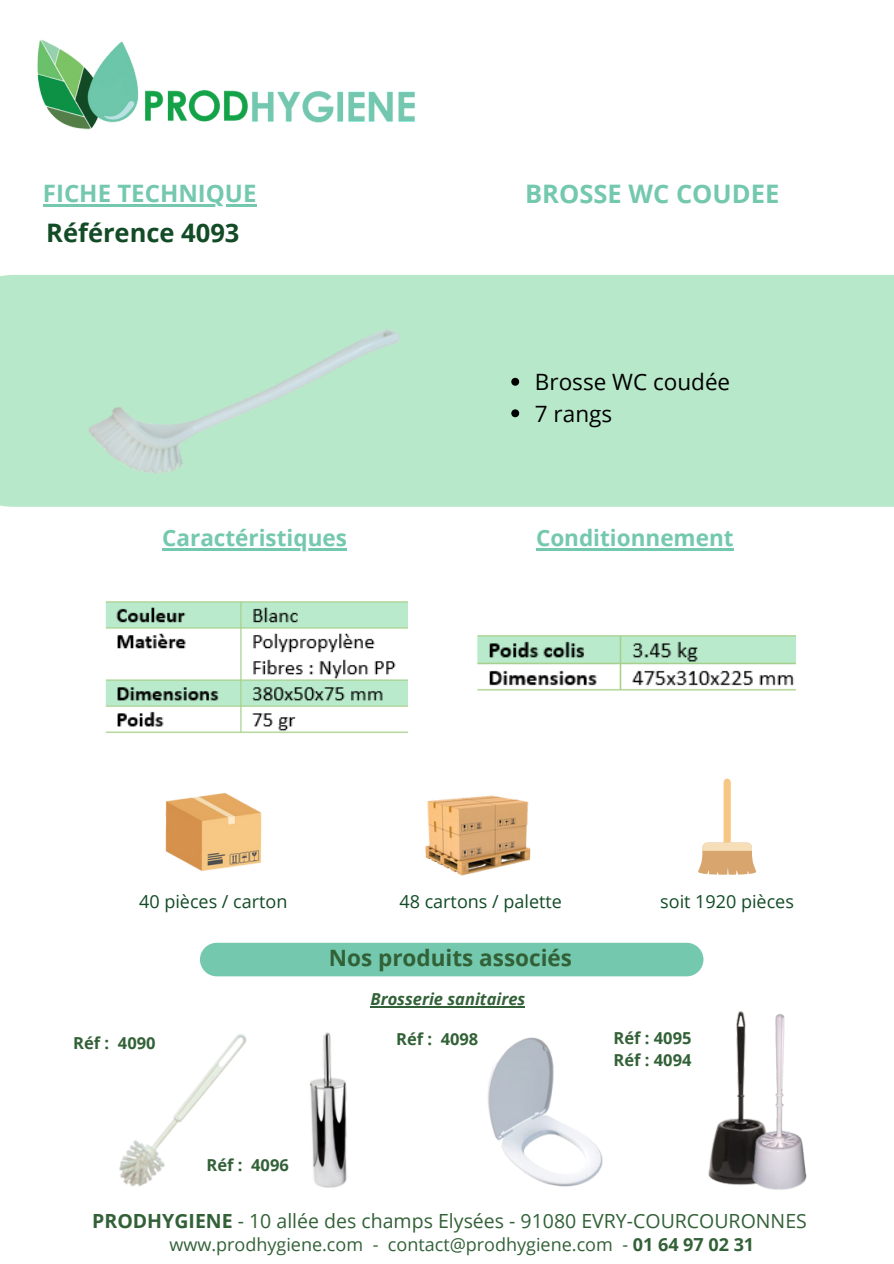
<style>
.page{position:relative;width:894px;height:1264px;background:#fff}
.page>*{position:absolute;margin:0;border:0;box-sizing:border-box;transform-origin:0 0}
.t1{font:700 25.5px "Open Sans";color:#73c8ae}
.t2{font:700 25.5px "Open Sans";color:#124b25}
.t3{font:700 24px "Open Sans";color:#73c8ae}
.t4{font:700 22.5px "Open Sans";color:#73c8ae}
.t5{font:22.5px "Open Sans";color:#000}
.t6{font:700 22.5px "Open Sans";color:#326137}
.t7{font:19.5px "Open Sans";color:#326137}
.t8{font:18px "Open Sans";color:#326137}
.t9{font:18px "Open Sans";color:#124b25}
.t10{font:700 16.5px "Open Sans";color:#326137}
.t11{font:italic 700 16.5px "Open Sans";color:#326137}
.s1{font-weight:700}
</style>
<div class="page">
<img style="left:37px;top:39px;width:378px;height:91px">
<div style="left:0;top:275px;width:893px;height:232px;background:#b7e8ca"></div>
<div style="left:0;top:285px;width:893px;height:211px;background:#b7e8ca"></div>
<div style="left:200px;top:942px;width:503px;height:34px;background:#73c8ae;border-radius:17px"></div>
<img style="left:165px;top:792px;width:97px;height:79px">
<img style="left:425px;top:795px;width:106px;height:81px">
<svg style="left:698px;top:778px;width:58px;height:96px"></svg>
<img style="left:119px;top:969px;width:207px;height:218px">
<img style="left:62px;top:275px;width:350px;height:276px">
<img style="left:305px;top:1029px;width:42px;height:159px">
<img style="left:488px;top:1037px;width:115px;height:150px">
<img style="left:708px;top:1011px;width:37px;height:174px">
<img style="left:745px;top:1014px;width:62px;height:176px">
<img style="left:105px;top:601px;width:302px;height:132px">
<img style="left:477px;top:635px;width:318px;height:56px">
<hr style="left:162px;top:548px;width:185px;height:2px;background:#73c8ae">
<hr style="left:43px;top:204px;width:213px;height:2px;background:#73c8ae">
<svg style="left:511px;top:378px;width:8px;height:8px"></svg>
<svg style="left:511px;top:409px;width:8px;height:8px"></svg>
<hr style="left:536px;top:548px;width:197px;height:2px;background:#73c8ae">
<hr style="left:370px;top:1006px;width:155px;height:1px;background:#326137">
<p class="t3" style="left:43px;top:176px;width:215px">FICHE TECHNIQUE</p>
<p class="t2" style="left:46px;top:215px;width:195px">Référence 4093</p>
<p class="t4" style="left:162px;top:522px;width:186px">Caractéristiques</p>
<p class="t1" style="left:525px;top:176px;width:255px">BROSSE WC COUDEE</p>
<p class="t5" style="left:534px;top:366px;width:197px">Brosse WC coudée</p>
<p class="t5" style="left:534px;top:398px;width:79px">7 rangs</p>
<p class="t4" style="left:536px;top:522px;width:199px">Conditionnement</p>
<p class="t9" style="left:139px;top:888px;width:150px">40 pièces / carton</p>
<p class="t9" style="left:399px;top:888px;width:164px">48 cartons / palette</p>
<p class="t9" style="left:660px;top:888px;width:135px">soit 1920 pièces</p>
<p class="t6" style="left:329px;top:942px;width:244px">Nos produits associés</p>
<p class="t11" style="left:370px;top:987px;width:156px">Brosserie sanitaires</p>
<p class="t10" style="left:73px;top:1031px;width:84px">Réf : 4090</p>
<p class="t10" style="left:613px;top:1025px;width:79px">Réf : 4095</p>
<p class="t10" style="left:613px;top:1048px;width:79px">Réf : 4094</p>
<p class="t10" style="left:396px;top:1027px;width:84px">Réf : 4098</p>
<p class="t10" style="left:206px;top:1152px;width:84px">Réf : 4096</p>
<p class="t7" style="left:92px;top:1207px;width:716px"><span class="s1">PRODHYGIENE</span> - 10 allée des champs Elysées - 91080 EVRY-COURCOURONNES</p>
<p class="t8" style="left:169px;top:1231px;width:586px">www.prodhygiene.com - contact@prodhygiene.com - <span class="s1">01 64 97 02 31</span></p>
</div>
